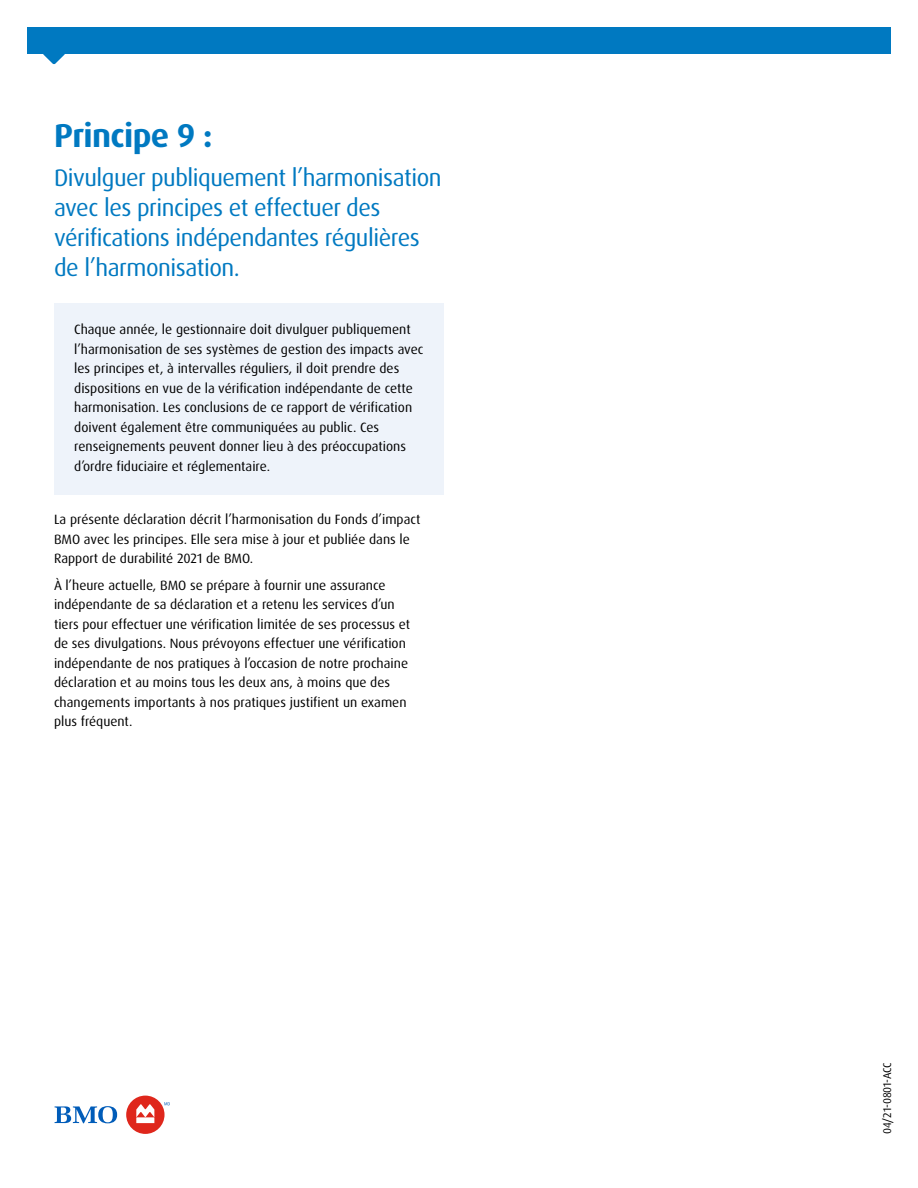
<style>
.page{position:relative;width:918px;height:1188px;background:#fff}
.page>*{position:absolute;margin:0;border:0;box-sizing:border-box;transform-origin:0 0}
.H2_Section_Headline{font:700 33px "Dax Pro";letter-spacing:-.02em;color:#0079c1}
.H2_Section_Sub-head{font:24px/30px "Dax Pro";letter-spacing:-.02em;color:#0079c1}
.Body_Copy{font:13.5px/19.5px "Dax OT";color:#000}
.t1{font:11.25px "Dax Pro";letter-spacing:-.015em;color:#000}
</style>
<div class="page">
<div style="left:27px;top:27px;width:864px;height:27px;background:#0079c1"></div>
<svg style="left:43px;top:54px;width:22px;height:10px"></svg>
<div style="left:54px;top:303px;width:390px;height:192px;background:#eef3fa"></div>
<div style="left:126px;top:1096px;width:39px;height:38px;background:#df271c;border-radius:50%"></div>
<svg style="left:55px;top:1106px;width:62px;height:17px"></svg>
<svg style="left:164px;top:1102px;width:6px;height:3px"></svg>
<svg style="left:136px;top:1104px;width:18px;height:19px"></svg>
<h2 class="H2_Section_Headline" style="left:54px;top:115px;width:160px">Principe 9 :</h2>
<h2 class="H2_Section_Sub-head" style="left:54px;top:163px;width:389px">Divulguer publiquement l’harmonisation avec les principes et effectuer des vérifications indépendantes régulières de l’harmonisation.</h2>
<p class="Body_Copy" style="left:74px;top:320px;width:351px">Chaque année, le gestionnaire doit divulguer publiquement l’harmonisation de ses systèmes de gestion des impacts avec les principes et, à intervalles réguliers, il doit prendre des dispositions en vue de la vérification indépendante de cette harmonisation. Les conclusions de ce rapport de vérification doivent également être communiquées au public. Ces renseignements peuvent donner lieu à des préoccupations d’ordre fiduciaire et réglementaire.</p>
<p class="Body_Copy" style="left:54px;top:510px;width:368px">La présente déclaration décrit l’harmonisation du Fonds d’impact<br>BMO avec les principes. Elle sera mise à jour et publiée dans le<br>Rapport de durabilité 2021 de BMO.</p>
<p class="Body_Copy" style="left:54px;top:575px;width:358px">À l’heure actuelle, BMO se prépare à fournir une assurance indépendante de sa déclaration et a retenu les services d’un tiers pour effectuer une vérification limitée de ses processus et de ses divulgations. Nous prévoyons effectuer une vérification indépendante de nos pratiques à l’occasion de notre prochaine déclaration et au moins tous les deux ans, à moins que des changements importants à nos pratiques justifient un examen plus fréquent.</p>
<p class="t1" style="left:880px;top:1134px;width:73px;rotate:-90deg">04/21-0801-ACC</p>
</div>
